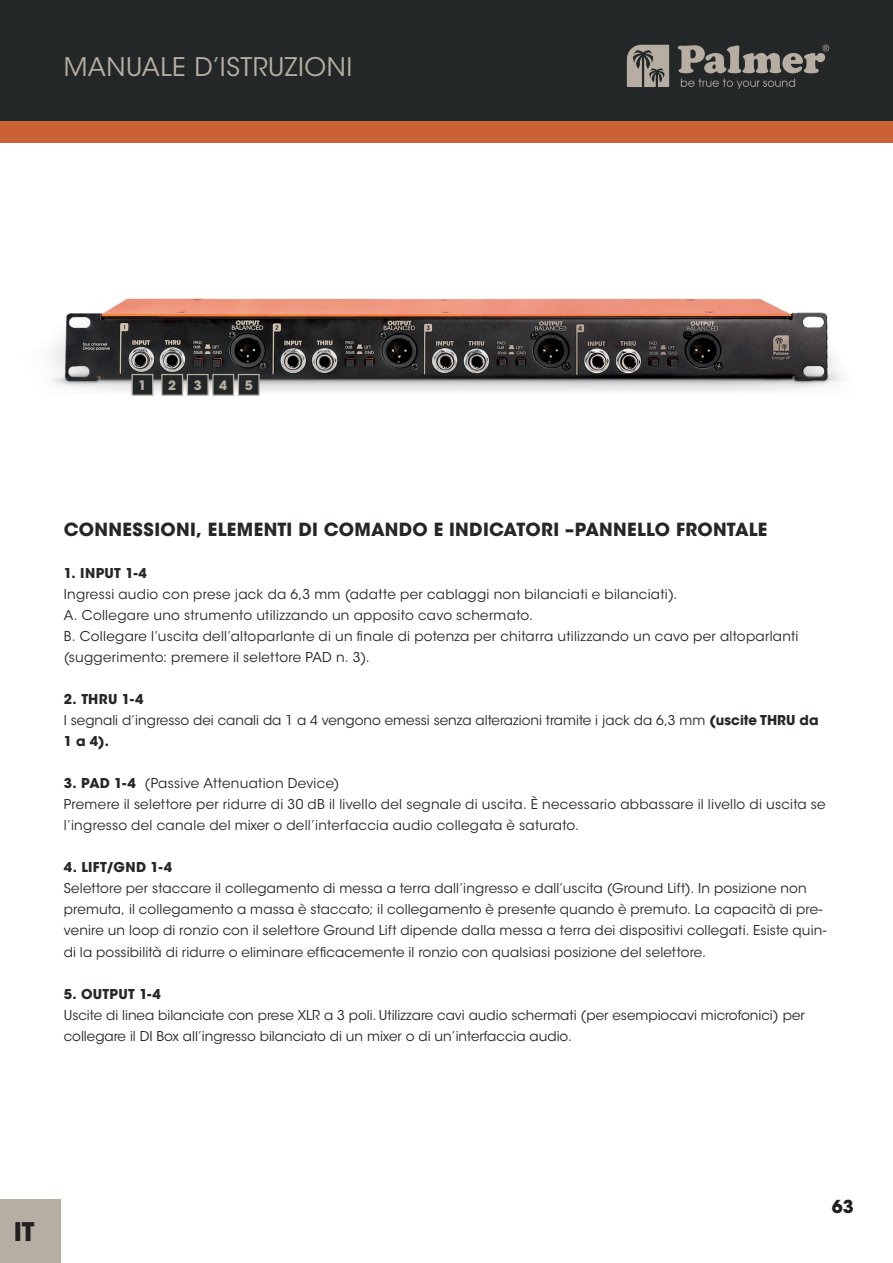
<style>
.page{position:relative;width:893px;height:1263px;background:#fff}
.page>*{position:absolute;margin:0;border:0;box-sizing:border-box;transform-origin:0 0}
.t1{font:25.5px "ITC Avant Garde Std";letter-spacing:.02em;color:#b6aea2}
.t2{font:700 25.5px "ITC Avant Garde Std";color:#231f20}
.t3{font:700 18px "ITC Avant Garde Std";letter-spacing:.015em;color:#242727}
.t4{font:700 17.7px "ITC Avant Garde Std";color:#231f20}
.t5{font:13.5px/21px "ITC Avant Garde Std";letter-spacing:.01em;color:#242727}
.t6{font:700 13.5px "ITC Avant Garde Std";letter-spacing:.025em;color:#242727}
.t7{font:700 12.9px "ITC Avant Garde Std";color:#b6aea2}
.s1{font-weight:700}
</style>
<div class="page">
<div style="left:0;top:0;width:893px;height:123px;background:#242727"></div>
<div style="left:0;top:121px;width:893px;height:21px;background:#cb6236"></div>
<svg style="left:678px;top:45px;width:151px;height:28px"></svg>
<svg style="left:627px;top:45px;width:42px;height:42px"></svg>
<svg style="left:681px;top:79px;width:114px;height:10px"></svg>
<div style="left:0;top:1199px;width:61px;height:64px;background:#b6aea2"></div>
<img style="left:49px;top:298px;width:794px;height:98px">
<div style="left:212px;top:374px;width:22px;height:22px;background:#242727;border:1px solid #b6aea2"></div>
<div style="left:238px;top:374px;width:22px;height:22px;background:#242727;border:1px solid #b6aea2"></div>
<div style="left:187px;top:374px;width:22px;height:22px;background:#242727;border:1px solid #b6aea2"></div>
<div style="left:161px;top:374px;width:22px;height:22px;background:#242727;border:1px solid #b6aea2"></div>
<div style="left:131px;top:374px;width:22px;height:22px;background:#242727;border:1px solid #b6aea2"></div>
<h1 class="t1" style="left:64px;top:52px;width:290px">MANUALE D’ISTRUZIONI</h1>
<p class="t7" style="left:138px;top:376px;width:9px">1</p>
<p class="t7" style="left:168px;top:376px;width:9px">2</p>
<p class="t7" style="left:194px;top:376px;width:9px">3</p>
<p class="t7" style="left:219px;top:376px;width:9px">4</p>
<p class="t7" style="left:245px;top:376px;width:9px">5</p>
<h2 class="t3" style="left:64px;top:518px;width:705px">CONNESSIONI, ELEMENTI DI COMANDO E INDICATORI –PANNELLO FRONTALE</h2>
<p class="t6" style="left:64px;top:565px;width:85px">1. INPUT 1-4</p>
<p class="t5" style="left:64px;top:584px;width:736px">Ingressi audio con prese jack da 6,3 mm (adatte per cablaggi non bilanciati e bilanciati).<br>A. Collegare uno strumento utilizzando un apposito cavo schermato.<br>B. Collegare l’uscita dell’altoparlante di un finale di potenza per chitarra utilizzando un cavo per altoparlanti (suggerimento: premere il selettore PAD n. 3).</p>
<p class="t5" style="left:64px;top:689px;width:756px"><span class="s1">2. THRU 1-4<br></span>I segnali d’ingresso dei canali da 1 a 4 vengono emessi senza alterazioni tramite i jack da 6,3 mm <span class="s1">(uscite THRU da<br>1 a 4).</span></p>
<p class="t5" style="left:64px;top:773px;width:763px"><span class="s1">3. PAD 1-4</span> (Passive Attenuation Device)<br>Premere il selettore per ridurre di 30 dB il livello del segnale di uscita. È necessario abbassare il livello di uscita se l’ingresso del canale del mixer o dell’interfaccia audio collegata è saturato.</p>
<p class="t6" style="left:64px;top:859px;width:110px">4. LIFT/GND 1-4</p>
<p class="t5" style="left:64px;top:878px;width:764px">Selettore per staccare il collegamento di messa a terra dall’ingresso e dall’uscita (Ground Lift). In posizione non premuta, il collegamento a massa è staccato; il collegamento è presente quando è premuto. La capacità di pre&shy;venire un loop di ronzio con il selettore Ground Lift dipende dalla messa a terra dei dispositivi collegati. Esiste quin&shy;di la possibilità di ridurre o eliminare efficacemente il ronzio con qualsiasi posizione del selettore.</p>
<p class="t6" style="left:64px;top:985px;width:99px">5. OUTPUT 1-4</p>
<p class="t5" style="left:64px;top:1004px;width:742px">Uscite di linea bilanciate con prese XLR a 3 poli. Utilizzare cavi audio schermati (per esempiocavi microfonici) per collegare il DI Box all’ingresso bilanciato di un mixer o di un’interfaccia audio.</p>
<h1 class="t2" style="left:14px;top:1214px;width:22px">IT</h1>
<h3 class="t4" style="left:832px;top:1195px;width:23px">63</h3>
</div>
